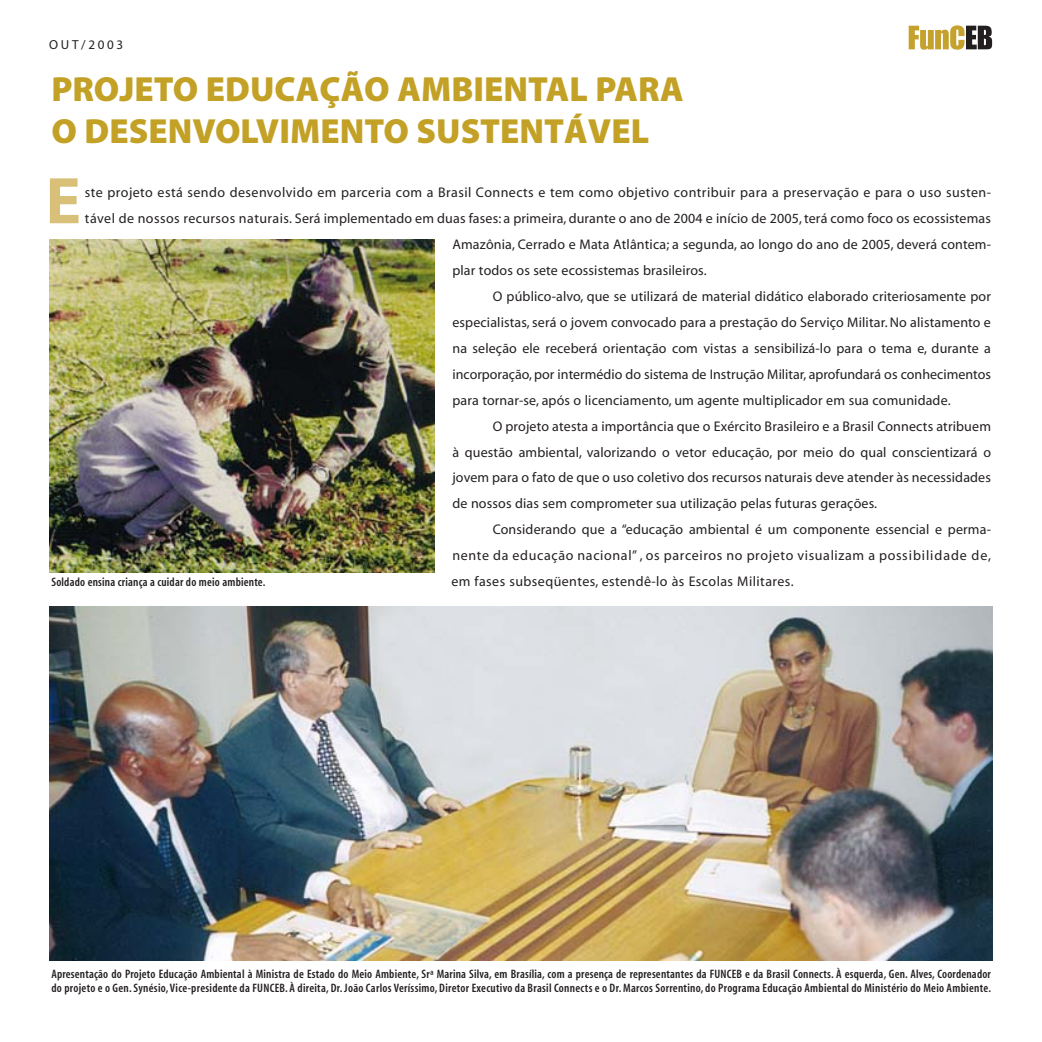
<style>
.page{position:relative;width:1042px;height:1042px;background:#fff}
.page>*{position:absolute;margin:0;border:0;box-sizing:border-box;transform-origin:0 0}
.t1{font:66.5px "Myriad MM 700 600";color:#d8c079}
.t2{font:35px/42px "Myriad MM 830 600";color:#c3a126}
.t3{font:14px "Myriad MM 400 600";letter-spacing:.01em;color:#231f20}
.t4{font:14px "Myriad MM 400 600";letter-spacing:.03em;color:#231f20}
.t5{font:14px "Myriad MM 400 600";letter-spacing:.045em;color:#231f20}
.t6{font:13.12px "Myriad MM 400 600";letter-spacing:.205em;color:#231f20}
.t7{font:12.25px/14.7px "Myriad MM 565 300";letter-spacing:.015em;color:#231f20}
</style>
<div class="page">
<svg style="left:908px;top:25px;width:83px;height:25px"></svg>
<img style="left:50px;top:606px;width:942px;height:354px">
<img style="left:50px;top:239px;width:385px;height:333px">
<p class="t6" style="left:49px;top:40px;width:76px">OUT/2003</p>
<h2 class="t2" style="left:51px;top:71px;width:634px">PROJETO EDUCAÇÃO AMBIENTAL PARA<br>O DESENVOLVIMENTO SUSTENTÁVEL</h2>
<h1 class="t1" style="left:45px;top:175px;width:37px">E</h1>
<p class="t4" style="left:85px;top:187px;width:907px">ste projeto está sendo desenvolvido em parceria com a Brasil Connects e tem como objetivo contribuir para a preservação e para o uso susten-</p>
<p class="t3" style="left:85px;top:213px;width:907px">tável de nossos recursos naturais. Será implementado em duas fases: a primeira, durante o ano de 2004 e início de 2005, terá como foco os ecossistemas</p>
<p class="t3" style="left:452px;top:239px;width:540px">Amazônia, Cerrado e Mata Atlântica; a segunda, ao longo do ano de 2005, deverá contem-</p>
<p class="t3" style="left:452px;top:265px;width:256px">plar todos os sete ecossistemas brasileiros.</p>
<p class="t3" style="left:492px;top:291px;width:499px">O público-alvo, que se utilizará de material didático elaborado criteriosamente por</p>
<p class="t3" style="left:452px;top:317px;width:540px">especialistas, será o jovem convocado para a prestação do Serviço Militar. No alistamento e</p>
<p class="t3" style="left:452px;top:343px;width:540px">na seleção ele receberá orientação com vistas a sensibilizá-lo para o tema e, durante a</p>
<p class="t3" style="left:452px;top:369px;width:540px">incorporação, por intermédio do sistema de Instrução Militar, aprofundará os conhecimentos</p>
<p class="t3" style="left:452px;top:394px;width:499px">para tornar-se, após o licenciamento, um agente multiplicador em sua comunidade.</p>
<p class="t3" style="left:492px;top:420px;width:499px">O projeto atesta a importância que o Exército Brasileiro e a Brasil Connects atribuem</p>
<p class="t3" style="left:452px;top:446px;width:540px">à questão ambiental, valorizando o vetor educação, por meio do qual conscientizará o</p>
<p class="t3" style="left:452px;top:472px;width:540px">jovem para o fato de que o uso coletivo dos recursos naturais deve atender às necessidades</p>
<p class="t3" style="left:452px;top:498px;width:426px">de nossos dias sem comprometer sua utilização pelas futuras gerações.</p>
<p class="t3" style="left:492px;top:524px;width:499px">Considerando que a “educação ambiental é um componente essencial e perma-</p>
<p class="t5" style="left:452px;top:550px;width:540px">nente da educação nacional” , os parceiros no projeto visualizam a possibilidade de,</p>
<p class="t4" style="left:451px;top:576px;width:344px">em fases subseqüentes, estendê-lo às Escolas Militares.</p>
<p class="t7" style="left:51px;top:576px;width:215px">Soldado ensina criança a cuidar do meio ambiente.</p>
<p class="t7" style="left:51px;top:967px;width:941px">Apresentação do Projeto Educação Ambiental à Ministra de Estado do Meio Ambiente, Srª Marina Silva, em Brasília, com a presença de representantes da FUNCEB e da Brasil Connects. À esquerda, Gen. Alves, Coordenador do projeto e o Gen. Synésio,Vice-presidente da FUNCEB. À direita, Dr. João Carlos Veríssimo, Diretor Executivo da Brasil Connects e o Dr. Marcos Sorrentino, do Programa Educação Ambiental do Ministério do Meio Ambiente.</p>
</div>
